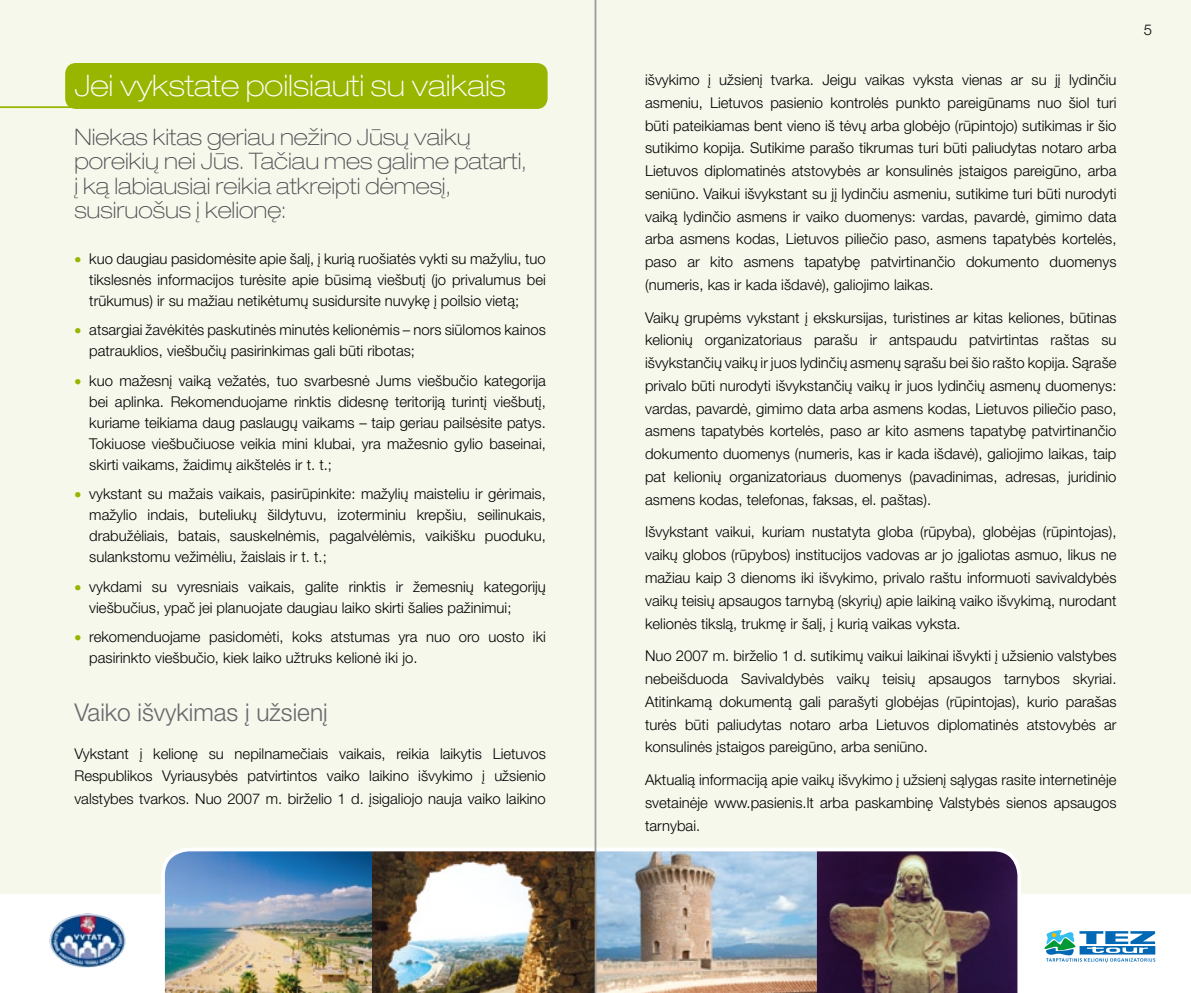
<style>
.page{position:relative;width:1191px;height:993px;background:#fff}
.page>*{position:absolute;margin:0;border:0;box-sizing:border-box;transform-origin:0 0}
.t1{font:100 expanded 29.75px "Helvetica Neue LT Pro";color:#fff}
.t2{font:300 24.5px "Helvetica Neue LT Pro";color:#68676c}
.t3{font:100 expanded 22.75px/24.5px "Helvetica Neue LT Pro";color:#504f53}
.t4{font:300 14.88px/22.8px "Helvetica Neue LT Pro";color:#000;text-align:justify}
.s1{color:#98b600}
</style>
<div class="page">
<div style="left:0;top:0;width:1191px;height:992px;background:#f6f8ec"></div>
<div style="left:66px;top:64px;width:481px;height:44px;background:#98b600;border-radius:10px"></div>
<div style="left:65px;top:63px;width:482px;height:46px;border:2px solid #98b600;border-radius:10px"></div>
<hr style="left:0;top:106px;width:299px;height:2px;background:#98b600">
<div style="left:0;top:893px;width:595px;height:99px;background:#fff"></div>
<img style="left:49px;top:913px;width:77px;height:55px">
<div style="left:595px;top:893px;width:596px;height:99px;background:#fff"></div>
<svg style="left:1044px;top:930px;width:112px;height:33px"></svg>
<img style="left:161px;top:847px;width:860px;height:145px">
<hr style="left:594px;top:0;width:1px;height:992px;background:#999">
<hr style="left:595px;top:0;width:1px;height:992px;background:#999">
<h1 class="t1" style="left:74px;top:67px;width:433px">Jei vykstate poilsiauti su vaikais</h1>
<h3 class="t3" style="left:74px;top:124px;width:454px">Niekas kitas geriau nežino Jūsų vaikų poreikių nei Jūs. Tačiau mes galime patarti, į ką labiausiai reikia atkreipti dėmesį, susiruošus į kelionę:</h3>
<p class="t4" style="left:89px;top:248px;width:458px;line-height:21px;text-indent:-15px"><span class="s1">•</span> kuo daugiau pasidomėsite apie šalį, į kurią ruošiatės vykti su mažyliu, tuo tikslesnės informacijos turėsite apie būsimą viešbutį (jo privalumus bei trūkumus) ir su mažiau netikėtumų susidursite nuvykę į poilsio vietą;</p>
<p class="t4" style="left:89px;top:319px;width:458px;line-height:21px;text-indent:-15px"><span class="s1">•</span> atsargiai žavėkitės paskutinės minutės kelionėmis – nors siūlomos kainos patrauklios, viešbučių pasirinkimas gali būti ribotas;</p>
<p class="t4" style="left:89px;top:369px;width:458px;line-height:21px;text-indent:-15px"><span class="s1">•</span> kuo mažesnį vaiką vežatės, tuo svarbesnė Jums viešbučio kategorija bei aplinka. Rekomenduojame rinktis didesnę teritoriją turintį viešbutį, kuriame teikiama daug paslaugų vaikams – taip geriau pailsėsite patys.<br>Tokiuose viešbučiuose veikia mini klubai, yra mažesnio gylio baseinai, skirti vaikams, žaidimų aikštelės ir t. t.;</p>
<p class="t4" style="left:89px;top:483px;width:458px;line-height:21px;text-indent:-15px"><span class="s1">•</span> vykstant su mažais vaikais, pasirūpinkite: mažylių maisteliu ir gėrimais, mažylio indais, buteliukų šildytuvu, izoterminiu krepšiu, seilinukais, drabužėliais, batais, sauskelnėmis, pagalvėlėmis, vaikišku puoduku, sulankstomu vežimėliu, žaislais ir t. t.;</p>
<p class="t4" style="left:89px;top:575px;width:458px;line-height:21px;text-indent:-15px"><span class="s1">•</span> vykdami su vyresniais vaikais, galite rinktis ir žemesnių kategorijų viešbučius, ypač jei planuojate daugiau laiko skirti šalies pažinimui;</p>
<p class="t4" style="left:89px;top:626px;width:458px;line-height:21px;text-indent:-15px"><span class="s1">•</span> rekomenduojame pasidomėti, koks atstumas yra nuo oro uosto iki pasirinkto viešbučio, kiek laiko užtruks kelionė iki jo.</p>
<h2 class="t2" style="left:74px;top:697px;width:255px">Vaiko išvykimas į užsienį</h2>
<p class="t4" style="left:74px;top:741px;width:473px">Vykstant į kelionę su nepilnamečiais vaikais, reikia laikytis Lietuvos Respublikos Vyriausybės patvirtintos vaiko laikino išvykimo į užsienio valstybes tvarkos. Nuo 2007 m. birželio 1 d. įsigaliojo nauja vaiko laikino</p>
<p class="t4" style="left:645px;top:68px;width:473px">išvykimo į užsienį tvarka. Jeigu vaikas vyksta vienas ar su jį lydinčiu asmeniu, Lietuvos pasienio kontrolės punkto pareigūnams nuo šiol turi būti pateikiamas bent vieno iš tėvų arba globėjo (rūpintojo) sutikimas ir šio sutikimo kopija. Sutikime parašo tikrumas turi būti paliudytas notaro arba Lietuvos diplomatinės atstovybės ar konsulinės įstaigos pareigūno, arba seniūno. Vaikui išvykstant su jį lydinčiu asmeniu, sutikime turi būti nurodyti vaiką lydinčio asmens ir vaiko duomenys: vardas, pavardė, gimimo data arba asmens kodas, Lietuvos piliečio paso, asmens tapatybės kortelės, paso ar kito asmens tapatybę patvirtinančio dokumento duomenys (numeris, kas ir kada išdavė), galiojimo laikas.</p>
<p class="t4" style="left:645px;top:305px;width:473px">Vaikų grupėms vykstant į ekskursijas, turistines ar kitas keliones, būtinas kelionių organizatoriaus parašu ir antspaudu patvirtintas raštas su išvykstančių vaikų ir juos lydinčių asmenų sąrašu bei šio rašto kopija. Sąraše privalo būti nurodyti išvykstančių vaikų ir juos lydinčių asmenų duomenys: vardas, pavardė, gimimo data arba asmens kodas, Lietuvos piliečio paso, asmens tapatybės kortelės, paso ar kito asmens tapatybę patvirtinančio dokumento duomenys (numeris, kas ir kada išdavė), galiojimo laikas, taip pat kelionių organizatoriaus duomenys (pavadinimas, adresas, juridinio asmens kodas, telefonas, faksas, el. paštas).</p>
<p class="t4" style="left:645px;top:520px;width:473px">Išvykstant vaikui, kuriam nustatyta globa (rūpyba), globėjas (rūpintojas), vaikų globos (rūpybos) institucijos vadovas ar jo įgaliotas asmuo, likus ne mažiau kaip 3 dienoms iki išvykimo, privalo raštu informuoti savivaldybės vaikų teisių apsaugos tarnybą (skyrių) apie laikiną vaiko išvykimą, nurodant kelionės tikslą, trukmę ir šalį, į kurią vaikas vyksta.</p>
<p class="t4" style="left:645px;top:644px;width:473px">Nuo 2007 m. birželio 1 d. sutikimų vaikui laikinai išvykti į užsienio valstybes nebeišduoda Savivaldybės vaikų teisių apsaugos tarnybos skyriai.<br>Atitinkamą dokumentą gali parašyti globėjas (rūpintojas), kurio parašas turės būti paliudytas notaro arba Lietuvos diplomatinės atstovybės ar konsulinės įstaigos pareigūno, arba seniūno.</p>
<p class="t4" style="left:645px;top:767px;width:473px">Aktualią informaciją apie vaikų išvykimo į užsienį sąlygas rasite internetinėje svetainėje www.pasienis.lt arba paskambinę Valstybės sienos apsaugos tarnybai.</p>
<p class="t4" style="left:1143px;top:17px;width:10px">5</p>
</div>
